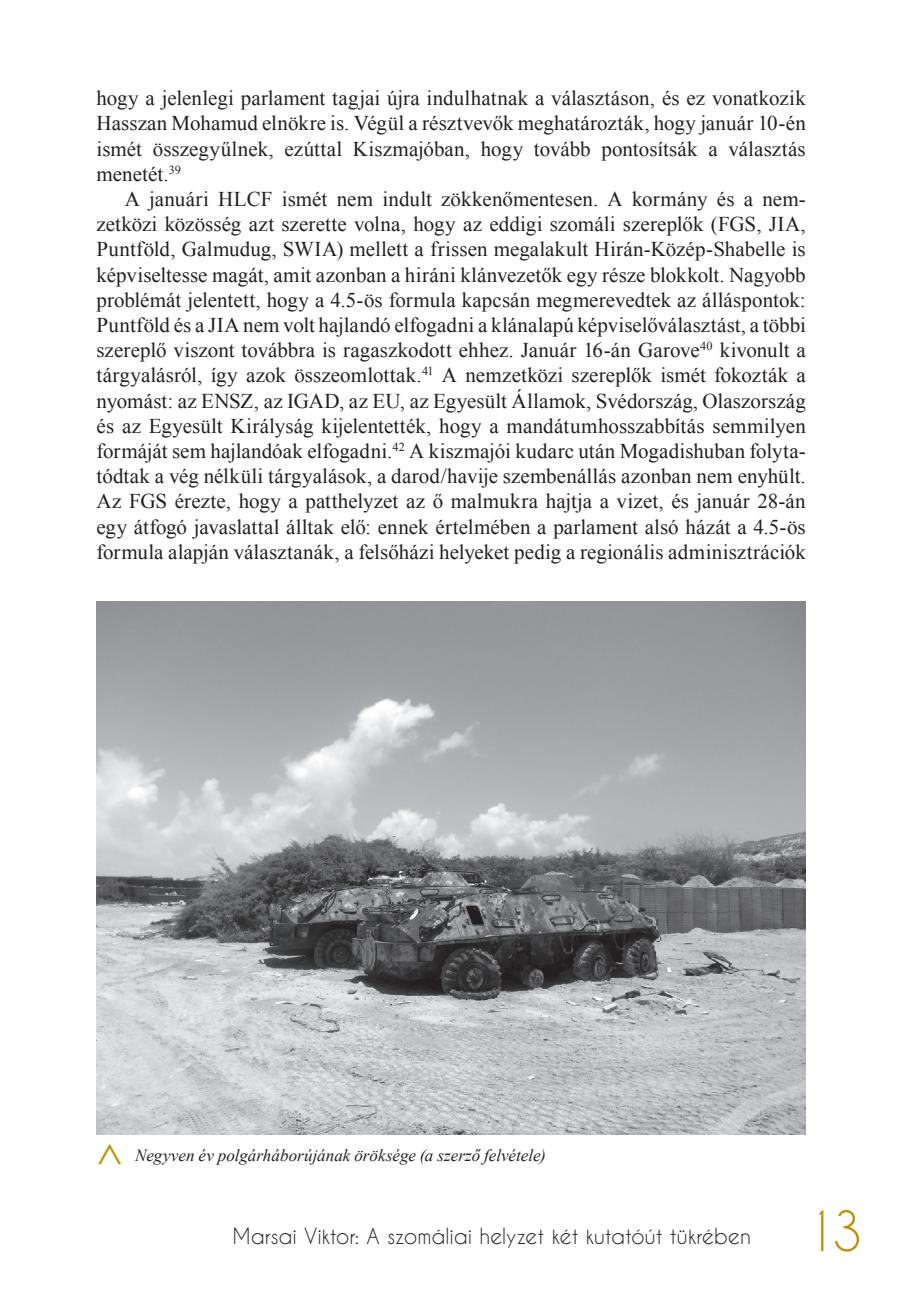
<style>
.page{position:relative;width:908px;height:1304px;background:#fff}
.page>*{position:absolute;margin:0;border:0;box-sizing:border-box;transform-origin:0 0}
.t1{font:52px "Caviar Dreams";color:#c19208}
.t2{font:44px "Chantelli Antiqua";color:#c19208}
.t3{font:21px/25.2px "Times New Roman";color:#231f20;text-align:justify}
.t4{font:21px "Caviar Dreams";letter-spacing:-.01em;color:#231f20}
.t5{font:italic 17px "Times New Roman";color:#231f20}
</style>
<div class="page">
<img style="left:96px;top:602px;width:709px;height:532px">
<p class="t3" style="left:96px;top:85px;width:710px">hogy a jelenlegi parlament tagjai újra indulhatnak a választáson, és ez vonatkozik Hasszan Mohamud elnökre is. Végül a résztvevők meghatározták, hogy január 10-én ismét összegyűlnek, ezúttal Kiszmajóban, hogy tovább pontosítsák a választás menetét.<sup>39</sup></p>
<p class="t3" style="left:96px;top:186px;width:710px;text-indent:28px">A januári HLCF ismét nem indult zökkenőmentesen. A kormány és a nem&shy;zetközi közösség azt szerette volna, hogy az eddigi szomáli szereplők (FGS, JIA, Puntföld, Galmudug, SWIA) mellett a frissen megalakult Hirán-Közép-Shabelle is képviseltesse magát, amit azonban a hiráni klánvezetők egy része blokkolt. Nagyobb problémát jelentett, hogy a 4.5-ös formula kapcsán megmerevedtek az álláspontok:<br>Puntföld és a JIA nem volt hajlandó elfogadni a klánalapú képviselőválasztást, a többi szereplő viszont továbbra is ragaszkodott ehhez. Január 16-án Garove<sup>40</sup> kivonult a tárgyalásról, így azok összeomlottak.<sup>41</sup> A nemzetközi szereplők ismét fokozták a nyomást: az ENSZ, az IGAD, az EU, az Egyesült Államok, Svédország, Olaszország és az Egyesült Királyság kijelentették, hogy a mandátumhosszabbítás semmilyen formáját sem hajlandóak elfogadni.<sup>42</sup> A kiszmajói kudarc után Mogadishuban folyta&shy;tódtak a vég nélküli tárgyalások, a darod/havije szembenállás azonban nem enyhült.<br>Az FGS érezte, hogy a patthelyzet az ő malmukra hajtja a vizet, és január 28-án egy átfogó javaslattal álltak elő: ennek értelmében a parlament alsó házát a 4.5-ös formula alapján választanák, a felsőházi helyeket pedig a regionális adminisztrációk</p>
<h2 class="t2" style="left:140px;top:1143px;width:25px;rotate:90deg">&lt;</h2>
<p class="t5" style="left:135px;top:1143px;width:412px">Negyven év polgárháborújának öröksége (a szerző felvétele)</p>
<p class="t4" style="left:233px;top:1224px;width:519px">Marsai Viktor: A szomáliai helyzet két kutatóút tükrében</p>
<h1 class="t1" style="left:804px;top:1200px;width:59px">13</h1>
</div>
